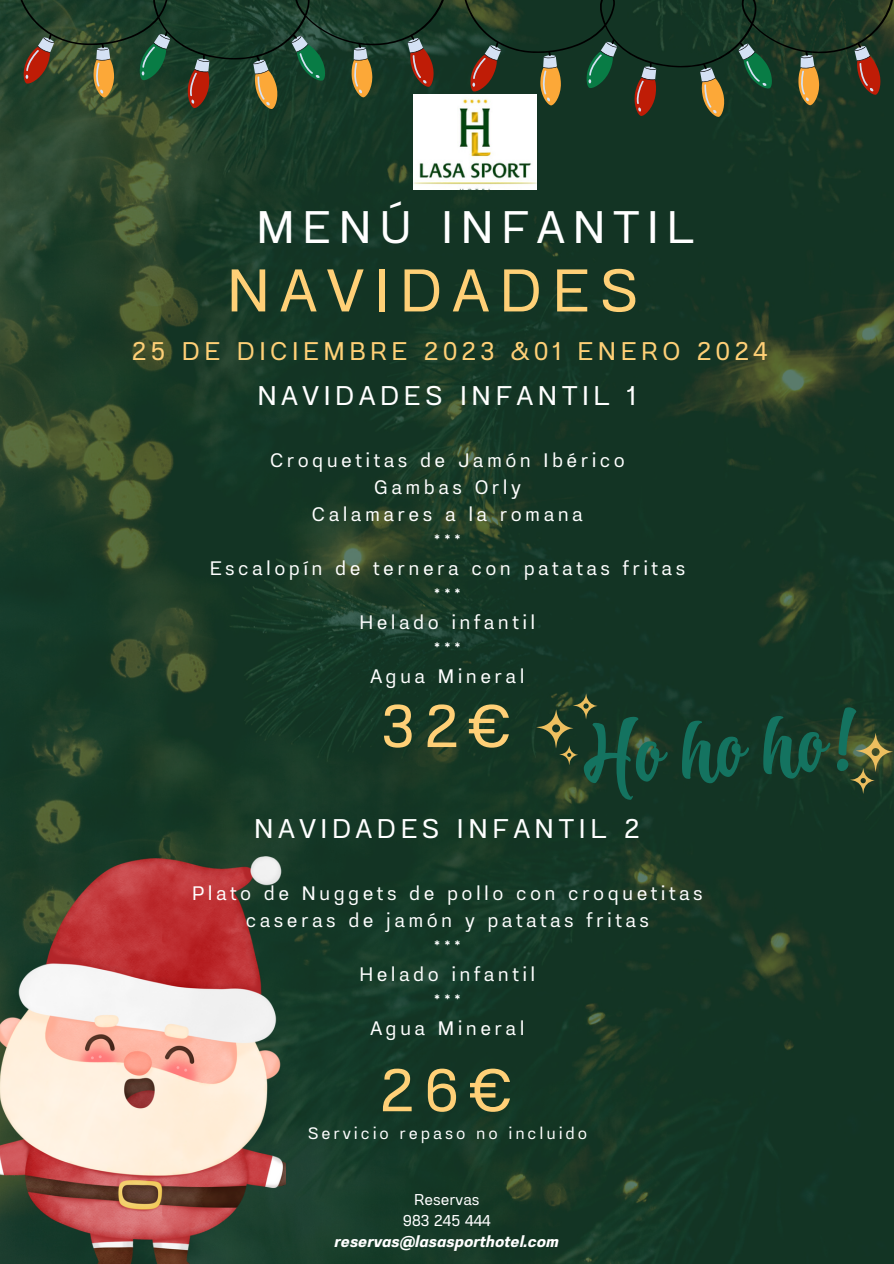
<style>
.page{position:relative;width:894px;height:1264px;background:#fff}
.page>*{position:absolute;margin:0;border:0;box-sizing:border-box;transform-origin:0 0}
.t1{font:60px "Prachason Neue";letter-spacing:.175em;color:#ffd077}
.t2{font:45.6px "Prachason Neue";letter-spacing:.175em;color:#fff}
.t3{font:27px "Prachason Neue";letter-spacing:.175em;color:#fff}
.t4{font:25.5px "Prachason Neue";letter-spacing:.175em;color:#ffd077}
.t5{font:19.5px/27px "Prachason Neue";letter-spacing:.175em;color:#fff;text-align:center}
.t6{font:16.5px "Prachason Neue";letter-spacing:.175em;color:#fff}
.t7{font:italic 700 15.6px "Prachason Neue";color:#fff}
.t8{font:15.6px "Prachason Neue";color:#fff}
</style>
<div class="page">
<img style="left:0;top:0;width:893px;height:1263px">
<img style="left:414px;top:95px;width:122px;height:94px">
<img style="left:0;top:856px;width:286px;height:407px">
<svg style="left:536px;top:693px;width:131px;height:107px;background:#20452f"></svg>
<svg style="left:681px;top:720px;width:67px;height:63px;background:#134b3a"></svg>
<svg style="left:763px;top:716px;width:67px;height:63px;background:#164d3a"></svg>
<svg style="left:836px;top:707px;width:56px;height:87px;background:#375233"></svg>
<div style="left:0;top:0;width:356px;height:27px;background:#1d3f2b"></div>
<svg style="left:13px;top:0;width:433px;height:110px"></svg>
<svg style="left:464px;top:0;width:429px;height:118px;background:#314531"></svg>
<p class="t2" style="left:256px;top:207px;width:439px">MENÚ INFANTIL</p>
<p class="t1" style="left:227px;top:263px;width:413px">NAVIDADES</p>
<p class="t4" style="left:132px;top:339px;width:636px">25 DE DICIEMBRE 2023 &amp;01 ENERO 2024</p>
<p class="t3" style="left:257px;top:383px;width:380px">NAVIDADES INFANTIL 1</p>
<p class="t5" style="left:270px;top:447px;width:356px">Croquetitas de Jamón Ibérico</p>
<p class="t5" style="left:374px;top:474px;width:148px">Gambas Orly</p>
<p class="t5" style="left:312px;top:501px;width:272px">Calamares a la romana</p>
<p class="t5" style="left:434px;top:528px;width:29px">***</p>
<p class="t5" style="left:210px;top:555px;width:477px">Escalopín de ternera con patatas fritas</p>
<p class="t5" style="left:434px;top:582px;width:29px">***</p>
<p class="t5" style="left:359px;top:609px;width:177px">Helado infantil</p>
<p class="t5" style="left:434px;top:636px;width:29px">***</p>
<p class="t5" style="left:370px;top:663px;width:155px">Agua Mineral</p>
<p class="t1" style="left:381px;top:699px;width:132px">32€</p>
<p class="t3" style="left:254px;top:816px;width:386px">NAVIDADES INFANTIL 2</p>
<p class="t5" style="left:192px;top:880px;width:512px">Plato de Nuggets de pollo con croquetitas caseras de jamón y patatas fritas</p>
<p class="t5" style="left:434px;top:934px;width:29px">***</p>
<p class="t5" style="left:359px;top:961px;width:177px">Helado infantil</p>
<p class="t5" style="left:434px;top:988px;width:29px">***</p>
<p class="t5" style="left:370px;top:1015px;width:155px">Agua Mineral</p>
<p class="t1" style="left:380px;top:1063px;width:134px">26€</p>
<p class="t6" style="left:308px;top:1126px;width:280px">Servicio repaso no incluido</p>
<p class="t8" style="left:414px;top:1192px;width:67px">Reservas</p>
<p class="t8" style="left:403px;top:1213px;width:89px">983 245 444</p>
<p class="t7" style="left:334px;top:1233px;width:226px">reservas@lasasporthotel.com</p>
</div>
